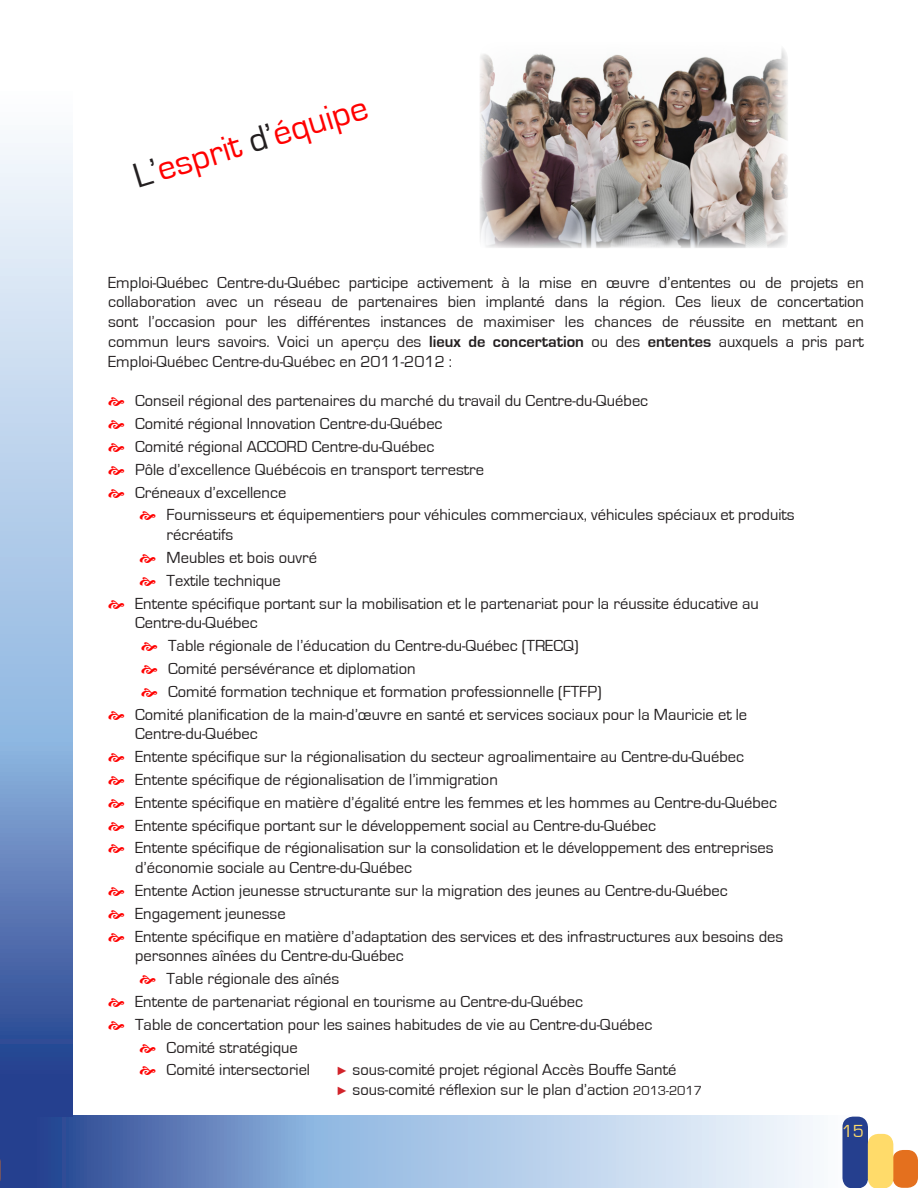
<style>
.page{position:relative;width:918px;height:1188px;background:#fff}
.page>*{position:absolute;margin:0;border:0;box-sizing:border-box;transform-origin:0 0}
.t1{font:36px "Eurostile";color:#f00}
.t2{font:18px "Eurostile";color:#ffdb6a}
.t3{font:16.5px/19.8px "Eurostile";color:#231f20}
.s1{color:#231f20}
.s2{font-weight:700}
.s3{font-family:"Arial";font-size:12px;color:#d1232a}
.s4{font-size:13.5px}
</style>
<div class="page">
<svg style="left:0;top:1116px;width:917px;height:72px;background:#9cb4d8"></svg>
<svg style="left:0;top:1151px;width:1px;height:37px"></svg>
<div style="left:892px;top:1150px;width:26px;height:38px;background:#e4701e;border-radius:11px"></div>
<div style="left:842px;top:1117px;width:26px;height:71px;background:#253f8e;border-radius:11px"></div>
<div style="left:868px;top:1134px;width:25px;height:54px;background:#ffdb6a;border-radius:11px"></div>
<svg style="left:0;top:143px;width:72px;height:974px;background:#96afd6"></svg>
<img style="left:480px;top:48px;width:308px;height:200px">
<p class="t1" style="left:129px;top:159px;width:245px;rotate:-17deg"><span class="s1">L’</span>esprit <span class="s1">d’</span>équipe</p>
<p class="t3" style="left:108px;top:273px;width:757px;text-align:justify">Emploi-Québec Centre-du-Québec participe activement à la mise en œuvre d’ententes ou de projets en collaboration avec un réseau de partenaires bien implanté dans la région. Ces lieux de concertation sont l’occasion pour les différentes instances de maximiser les chances de réussite en mettant en commun leurs savoirs. Voici un aperçu des <span class="s2">lieux de concertation</span> ou des <span class="s2">ententes</span> auxquels a pris part Emploi-Québec Centre-du-Québec en 2011-2012 :</p>
<p class="t3" style="left:135px;top:391px;width:515px">Conseil régional des partenaires du marché du travail du Centre-du-Québec</p>
<p class="t3" style="left:135px;top:414px;width:309px">Comité régional Innovation Centre-du-Québec</p>
<p class="t3" style="left:135px;top:437px;width:301px">Comité régional ACCORD Centre-du-Québec</p>
<p class="t3" style="left:135px;top:460px;width:351px">Pôle d’excellence Québécois en transport terrestre</p>
<p class="t3" style="left:135px;top:483px;width:153px">Créneaux d’excellence</p>
<p class="t3" style="left:167px;top:505px;width:630px">Fournisseurs et équipementiers pour véhicules commerciaux, véhicules spéciaux et produits récréatifs</p>
<p class="t3" style="left:167px;top:548px;width:152px">Meubles et bois ouvré</p>
<p class="t3" style="left:167px;top:571px;width:116px">Textile technique</p>
<p class="t3" style="left:135px;top:594px;width:625px">Entente spécifique portant sur la mobilisation et le partenariat pour la réussite éducative au<br>Centre-du-Québec</p>
<p class="t3" style="left:168px;top:636px;width:412px">Table régionale de l’éducation du Centre-du-Québec (TRECQ)</p>
<p class="t3" style="left:168px;top:659px;width:249px">Comité persévérance et diplomation</p>
<p class="t3" style="left:168px;top:682px;width:435px">Comité formation technique et formation professionnelle (FTFP)</p>
<p class="t3" style="left:135px;top:705px;width:614px">Comité planification de la main-d’œuvre en santé et services sociaux pour la Mauricie et le<br>Centre-du-Québec</p>
<p class="t3" style="left:135px;top:747px;width:611px">Entente spécifique sur la régionalisation du secteur agroalimentaire au Centre-du-Québec</p>
<p class="t3" style="left:135px;top:770px;width:364px">Entente spécifique de régionalisation de l’immigration</p>
<p class="t3" style="left:135px;top:793px;width:644px">Entente spécifique en matière d’égalité entre les femmes et les hommes au Centre-du-Québec</p>
<p class="t3" style="left:135px;top:816px;width:523px">Entente spécifique portant sur le développement social au Centre-du-Québec</p>
<p class="t3" style="left:135px;top:838px;width:640px">Entente spécifique de régionalisation sur la consolidation et le développement des entreprises d’économie sociale au Centre-du-Québec</p>
<p class="t3" style="left:135px;top:881px;width:594px">Entente Action jeunesse structurante sur la migration des jeunes au Centre-du-Québec</p>
<p class="t3" style="left:135px;top:904px;width:152px">Engagement jeunesse</p>
<p class="t3" style="left:135px;top:927px;width:650px">Entente spécifique en matière d’adaptation des services et des infrastructures aux besoins des personnes aînées du Centre-du-Québec</p>
<p class="t3" style="left:167px;top:969px;width:174px">Table régionale des aînés</p>
<p class="t3" style="left:135px;top:992px;width:450px">Entente de partenariat régional en tourisme au Centre-du-Québec</p>
<p class="t3" style="left:135px;top:1015px;width:519px">Table de concertation pour les saines habitudes de vie au Centre-du-Québec</p>
<p class="t3" style="left:167px;top:1038px;width:133px">Comité stratégique</p>
<p class="t3" style="left:167px;top:1060px;width:145px">Comité intersectoriel</p>
<p class="t3" style="left:336px;top:1060px;width:368px"><span class="s3">►</span> sous-comité projet régional Accès Bouffe Santé<br><span class="s3">►</span> sous-comité réflexion sur le plan d’action <span class="s4">2013-2017</span></p>
<p class="t2" style="left:842px;top:1121px;width:24px">15</p>
</div>
